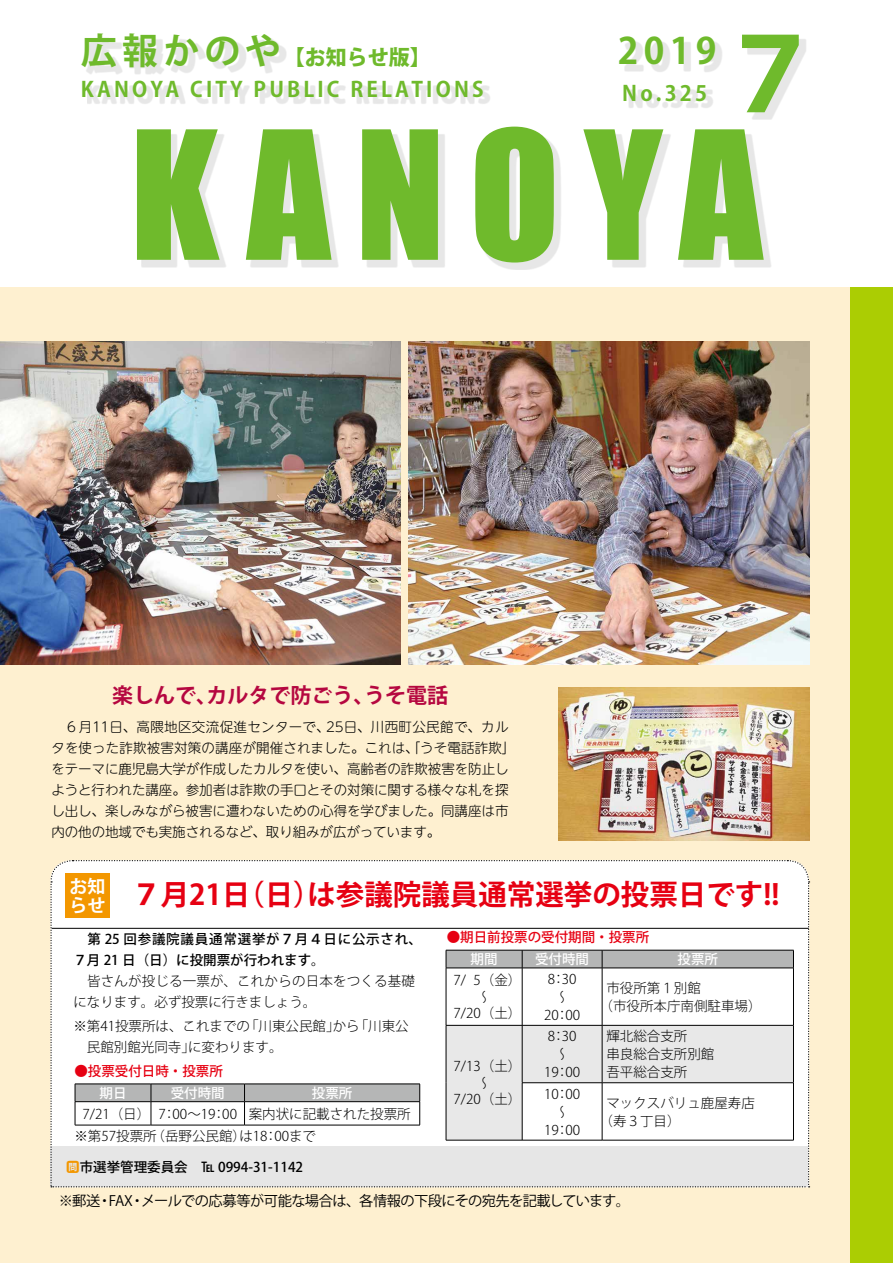
<style>
.page{position:relative;width:893px;height:1263px;background:#fff}
.page>*{position:absolute;margin:0;border:0;box-sizing:border-box;transform-origin:0 0}
.t1{font:165px "Impact";letter-spacing:.15em;color:#6fba2c}
.t2{font:700 102px "Koz Go Pro";color:#6fba2c}
.t3{font:700 36px "Koz Go Pro";letter-spacing:.15em;color:#6fba2c}
.t4{font:700 28.5px "Koz Go Pro";color:#e60012}
.t5{font:700 21px "Koz Go Pro";letter-spacing:.15em;color:#6fba2c}
.t6{font:700 21px "Koz Go Pro";color:#b50740}
.t7{font:800 21px "Koz Go Pro";color:#6fba2c}
.t8{font:700 18px/19.5px "Koz Go Pro";color:#fff}
.t9{font:14.25px "Koz Go Pro";letter-spacing:-.04em;color:#000}
.t10{font:300 13.5px/18px "Koz Go Pro";color:#000}
.t11{font:300 13.5px/21px "UD Shin M Go Pr 6";letter-spacing:-.005em;color:#000}
.t12{font:500 13.5px/21px "Koz Go Pro";letter-spacing:.06em;color:#000}
.t13{font:500 13.5px "Koz Go Pro";color:#e60012}
.t14{font:500 13.5px "Koz Go Pro";color:#000}
.t15{font:500 13.5px "Koz Go Pro";color:#fff}
.t16{font:300 13.5px "UD Shin M Go Pr 6";letter-spacing:.025em;color:#000}
.s1{color:#f39700}
</style>
<div class="page">
<div style="left:0;top:287px;width:893px;height:976px;background:#fef0d0"></div>
<div style="left:850px;top:287px;width:43px;height:976px;background:#abcd03"></div>
<div style="left:141px;top:131px;width:631px;height:139px;background:#000;opacity:.1"></div>
<div style="left:628px;top:89px;width:85px;height:20px;background:#000;opacity:.1"></div>
<div style="left:85px;top:37px;width:202px;height:38px;background:#000;opacity:.1"></div>
<div style="left:746px;top:39px;width:60px;height:81px;background:#000;opacity:.1"></div>
<div style="left:624px;top:41px;width:99px;height:32px;background:#f3f3f3"></div>
<div style="left:87px;top:85px;width:404px;height:20px;background:#000;opacity:.1"></div>
<img style="left:0;top:341px;width:401px;height:323px">
<img style="left:558px;top:687px;width:251px;height:153px">
<img style="left:409px;top:341px;width:400px;height:323px">
<svg style="left:50px;top:860px;width:760px;height:327px"></svg>
<h3 class="t3" style="left:81px;top:27px;width:202px">広報かのや</h3>
<h3 class="t7" style="left:284px;top:44px;width:148px">【お知らせ版【</h3>
<h3 class="t5" style="left:81px;top:76px;width:100px">KANOYA</h3>
<h3 class="t5" style="left:190px;top:76px;width:54px">CITY</h3>
<h3 class="t5" style="left:254px;top:76px;width:87px">PUBLIC</h3>
<h3 class="t5" style="left:350px;top:76px;width:135px">RELATIONS</h3>
<h3 class="t3" style="left:618px;top:28px;width:100px">2019</h3>
<h2 class="t2" style="left:719px;top:9px;width:103px">７</h2>
<h3 class="t5" style="left:622px;top:80px;width:86px">No.325</h3>
<h1 class="t1" style="left:130px;top:67px;width:634px">KANOYA</h1>
<h3 class="t6" style="left:112px;top:682px;width:106px">楽しんで、</h3>
<h3 class="t6" style="left:207px;top:682px;width:169px">カルタで防ごう、</h3>
<h3 class="t6" style="left:364px;top:682px;width:85px">うそ電話</h3>
<p class="t11" style="left:51px;top:715px;width:465px">　６月11日、高隈地区交流促進センターで、<br>タを使った詐欺被害対策の講座が開催されました。これは、「うそ電話詐欺「をテーマに鹿児島大学が作成したカルタを使い、高齢者の詐欺被害を防止しようと行われた講座。参加者は詐欺の手口とその対策に関する様々な札を探し出し、楽しみながら被害に遭わないための心得を学びました。同講座は市内の他の地域でも実施されるなど、取り組みが広がっています。</p>
<p class="t16" style="left:326px;top:715px;width:184px">25日、川西町公民館で、カル</p>
<h3 class="t8" style="left:69px;top:878px;width:37px">お知らせ</h3>
<h3 class="t4" style="left:307px;top:876px;width:474px">は参議院議員通常選挙の投票日です !!</h3>
<h3 class="t4" style="left:132px;top:876px;width:191px">７月21 （日日）</h3>
<p class="t12" style="left:73px;top:930px;width:350px;text-indent:14px">第 25 回参議院議員通常選挙が７月４日に公示され、<br>７月 21 日（日）に投開票が行われます。</p>
<p class="t10" style="left:73px;top:971px;width:343px;line-height:21px">　皆さんが投じる一票が、これからの日本をつくる基礎になります。必ず投票に行きましょう。</p>
<p class="t10" style="left:245px;top:1017px;width:96px">「川東公民館」</p>
<p class="t10" style="left:355px;top:1017px;width:55px">「川東公</p>
<p class="t10" style="left:188px;top:1015px;width:96px;line-height:21px;text-indent:-115px">※第41投票所は、これまでの<br>に変わります。</p>
<p class="t10" style="left:333px;top:1017px;width:28px">から</p>
<p class="t10" style="left:87px;top:1038px;width:110px">民館別館光同寺」</p>
<p class="t13" style="left:74px;top:1063px;width:150px">●投票受付日時・投票所</p>
<p class="t15" style="left:99px;top:1084px;width:28px">期日</p>
<p class="t15" style="left:171px;top:1084px;width:55px">受付時間</p>
<p class="t15" style="left:312px;top:1084px;width:42px">投票所</p>
<p class="t10" style="left:82px;top:1105px;width:69px">7/21（日）</p>
<p class="t10" style="left:158px;top:1105px;width:80px">7：00～19：00</p>
<p class="t10" style="left:249px;top:1105px;width:163px">案内状に記載された投票所</p>
<p class="t10" style="left:74px;top:1127px;width:84px">※第57投票所</p>
<p class="t10" style="left:152px;top:1127px;width:166px">（岳野公民館は） 18：00まで</p>
<p class="t14" style="left:66px;top:1158px;width:123px"><span class="s1">問</span>市選挙管理委員会</p>
<p class="t14" style="left:201px;top:1158px;width:104px">TEL 0994-31-1142</p>
<p class="t13" style="left:447px;top:929px;width:204px">●期日前投票の受付期間・投票所</p>
<p class="t15" style="left:471px;top:950px;width:28px">期間</p>
<p class="t10" style="left:473px;top:971px;width:49px">（5 金(</p>
<p class="t10" style="left:454px;top:971px;width:14px">7/</p>
<p class="t10" style="left:454px;top:989px;width:69px;line-height:16.5px;text-align:center">~<br>7/20（土(</p>
<p class="t10" style="left:454px;top:1058px;width:69px;line-height:16.5px;text-align:center">7/13（土( ~<br>7/20（土(</p>
<p class="t15" style="left:535px;top:950px;width:55px">受付時間</p>
<p class="t15" style="left:677px;top:950px;width:42px">投票所</p>
<p class="t10" style="left:544px;top:970px;width:38px;text-align:center">8：30 ~<br>20：00</p>
<p class="t10" style="left:600px;top:979px;width:163px;text-indent:7px">市役所第１別館<br>（市役所本庁南側駐車場(</p>
<p class="t10" style="left:544px;top:1027px;width:38px;text-align:center">8：30 ~<br>19：00</p>
<p class="t10" style="left:606px;top:1027px;width:109px">輝北総合支所<br>串良総合支所別館吾平総合支所</p>
<p class="t10" style="left:544px;top:1085px;width:38px;text-align:center">10：00 ~<br>19：00</p>
<p class="t10" style="left:600px;top:1094px;width:157px;text-indent:7px">マックスバリュ鹿屋寿店（寿３丁目(</p>
<p class="t9" style="left:141px;top:1192px;width:490px">メールでの応募等が可能な場合は、各情報の下段にその宛先を記載しています。</p>
<p class="t9" style="left:59px;top:1192px;width:43px">※郵送</p>
<p class="t9" style="left:109px;top:1192px;width:26px">FAX</p>
<p class="t9" style="left:98px;top:1192px;width:16px">・</p>
<p class="t9" style="left:130px;top:1192px;width:16px">・</p>
</div>
